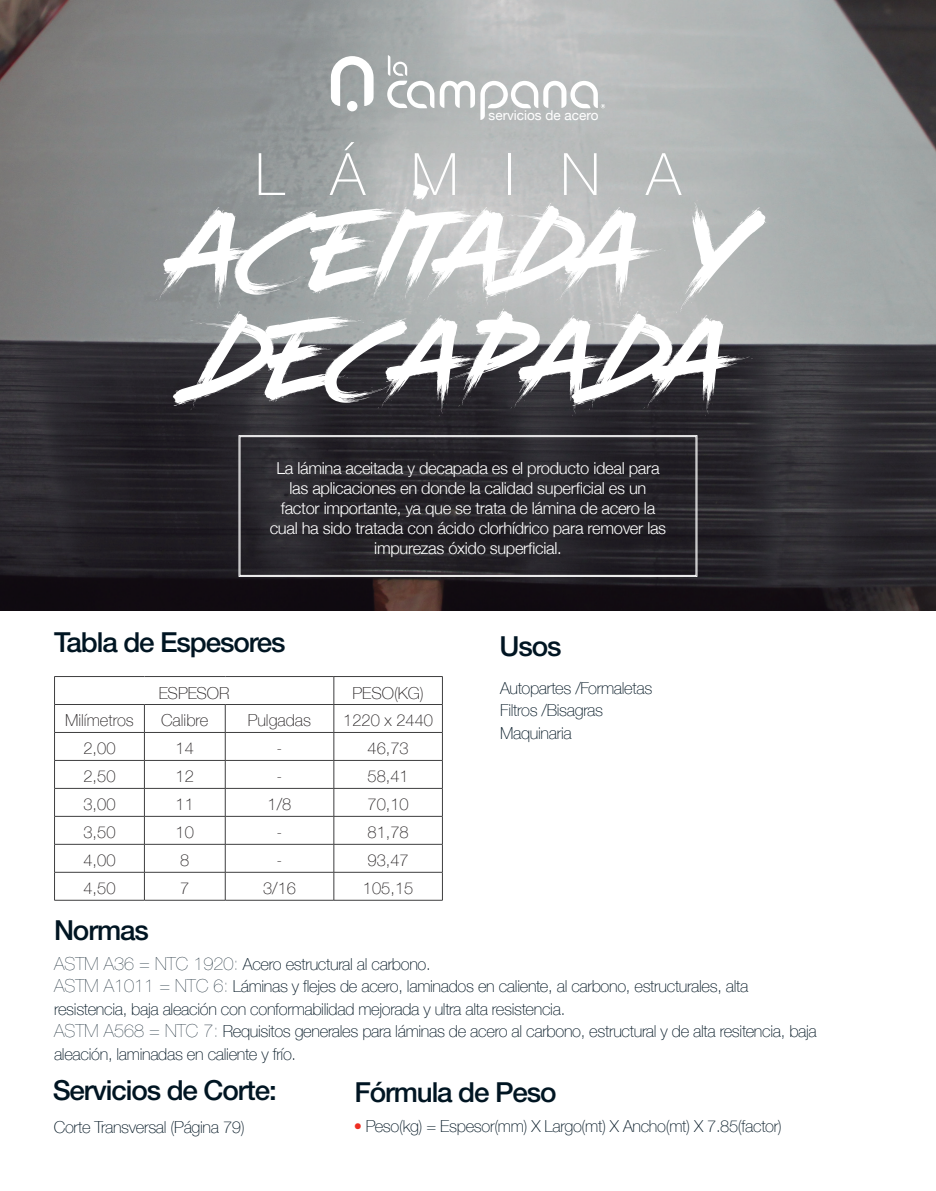
<style>
.page{position:relative;width:936px;height:1191px;background:#fff}
.page>*{position:absolute;margin:0;border:0;box-sizing:border-box;transform-origin:0 0}
.t1{font:114px "Kungfont";letter-spacing:-.02em;color:#fff}
.t2{font:100 58.5px "Helvetica Neue LT Std";letter-spacing:.78em;color:#fff}
.t3{font:500 27.6px "Helvetica Neue LT Std";letter-spacing:-.04em;color:#001522}
.t4{font:100 16.5px/22.5px "Helvetica Neue";letter-spacing:-.02em;color:#001522}
.t5{font:300 16.5px/19.8px "Helvetica Neue";letter-spacing:-.02em;color:#fff;text-align:center}
.t6{font:100 16.5px "Helvetica Neue";color:#231f20}
.t7{font:13.5px "Helvetica Neue";color:#fff}
.s1{font-family:"Helvetica Neue LT Std";font-weight:200;font-size:18px}
.s2{color:#ee2e22}
</style>
<div class="page">
<img style="left:0;top:0;width:935px;height:610px">
<svg style="left:238px;top:435px;width:459px;height:142px;background:#2c292f"></svg>
<div style="left:240px;top:436px;width:456px;height:139px;border:1px solid #fff"></div>
<hr style="left:54px;top:676px;width:90px;height:1px;background:#3e3e3f">
<hr style="left:144px;top:676px;width:81px;height:1px;background:#3e3e3f">
<hr style="left:225px;top:676px;width:109px;height:1px;background:#3e3e3f">
<hr style="left:334px;top:676px;width:108px;height:1px;background:#3e3e3f">
<hr style="left:54px;top:704px;width:90px;height:1px;background:#3e3e3f">
<hr style="left:144px;top:704px;width:81px;height:1px;background:#3e3e3f">
<hr style="left:225px;top:704px;width:109px;height:1px;background:#3e3e3f">
<hr style="left:334px;top:704px;width:108px;height:1px;background:#3e3e3f">
<hr style="left:54px;top:732px;width:90px;height:1px;background:#3e3e3f">
<hr style="left:144px;top:732px;width:81px;height:1px;background:#3e3e3f">
<hr style="left:225px;top:732px;width:109px;height:1px;background:#3e3e3f">
<hr style="left:334px;top:732px;width:108px;height:1px;background:#3e3e3f">
<hr style="left:54px;top:760px;width:90px;height:1px;background:#3e3e3f">
<hr style="left:144px;top:760px;width:81px;height:1px;background:#3e3e3f">
<hr style="left:225px;top:760px;width:109px;height:1px;background:#3e3e3f">
<hr style="left:334px;top:760px;width:108px;height:1px;background:#3e3e3f">
<hr style="left:54px;top:788px;width:90px;height:1px;background:#3e3e3f">
<hr style="left:144px;top:788px;width:81px;height:1px;background:#3e3e3f">
<hr style="left:225px;top:788px;width:109px;height:1px;background:#3e3e3f">
<hr style="left:334px;top:788px;width:108px;height:1px;background:#3e3e3f">
<hr style="left:54px;top:816px;width:90px;height:1px;background:#3e3e3f">
<hr style="left:144px;top:816px;width:81px;height:1px;background:#3e3e3f">
<hr style="left:225px;top:816px;width:109px;height:1px;background:#3e3e3f">
<hr style="left:334px;top:816px;width:108px;height:1px;background:#3e3e3f">
<hr style="left:54px;top:844px;width:90px;height:1px;background:#3e3e3f">
<hr style="left:144px;top:844px;width:81px;height:1px;background:#3e3e3f">
<hr style="left:225px;top:844px;width:109px;height:1px;background:#3e3e3f">
<hr style="left:334px;top:844px;width:108px;height:1px;background:#3e3e3f">
<hr style="left:54px;top:872px;width:90px;height:1px;background:#3e3e3f">
<svg style="left:54px;top:676px;width:1px;height:224px"></svg>
<hr style="left:144px;top:872px;width:81px;height:1px;background:#3e3e3f">
<svg style="left:144px;top:704px;width:1px;height:196px"></svg>
<hr style="left:225px;top:872px;width:109px;height:1px;background:#3e3e3f">
<svg style="left:225px;top:704px;width:1px;height:196px"></svg>
<hr style="left:334px;top:872px;width:108px;height:1px;background:#3e3e3f">
<svg style="left:333px;top:676px;width:1px;height:224px"></svg>
<svg style="left:442px;top:676px;width:1px;height:224px"></svg>
<hr style="left:54px;top:900px;width:90px;height:1px;background:#3e3e3f">
<hr style="left:144px;top:900px;width:81px;height:1px;background:#3e3e3f">
<hr style="left:225px;top:900px;width:109px;height:1px;background:#3e3e3f">
<hr style="left:334px;top:900px;width:108px;height:1px;background:#3e3e3f">
<div style="left:347px;top:101px;width:10px;height:10px;background:#fff;border-radius:50%"></div>
<svg style="left:331px;top:56px;width:42px;height:50px"></svg>
<svg style="left:387px;top:55px;width:218px;height:65px;background:#c1c4c4"></svg>
<p class="t7" style="left:488px;top:105px;width:111px">servicios de acero</p>
<p class="t2" style="left:255px;top:141px;width:427px">LÁMINA</p>
<p class="t1" style="left:178px;top:144px;width:581px">ACEITADA Y</p>
<p class="t1" style="left:201px;top:252px;width:535px">DECAPADA</p>
<p class="t5" style="left:270px;top:457px;width:398px">La lámina aceitada y decapada es el producto ideal para las aplicaciones en donde la calidad superficial es un factor importante, ya que se trata de lámina de acero la cual ha sido tratada con ácido clorhídrico para remover las impurezas óxido superficial.</p>
<p class="t3" style="left:54px;top:626px;width:233px">Tabla de Espesores</p>
<p class="t3" style="left:499px;top:629px;width:64px">Usos</p>
<p class="t6" style="left:159px;top:680px;width:72px">ESPESOR</p>
<p class="t6" style="left:352px;top:680px;width:73px">PESO(KG)</p>
<p class="t6" style="left:65px;top:708px;width:70px">Milímetros</p>
<p class="t6" style="left:161px;top:708px;width:49px">Calibre</p>
<p class="t6" style="left:248px;top:708px;width:65px">Pulgadas</p>
<p class="t6" style="left:343px;top:708px;width:91px">1220 x 2440</p>
<p class="t6" style="left:83px;top:736px;width:34px">2,00</p>
<p class="t6" style="left:176px;top:736px;width:20px">14</p>
<p class="t6" style="left:276px;top:736px;width:7px">-</p>
<p class="t6" style="left:367px;top:736px;width:43px">46,73</p>
<p class="t6" style="left:83px;top:764px;width:34px">2,50</p>
<p class="t6" style="left:176px;top:764px;width:20px">12</p>
<p class="t6" style="left:276px;top:764px;width:7px">-</p>
<p class="t6" style="left:367px;top:764px;width:43px">58,41</p>
<p class="t6" style="left:83px;top:792px;width:34px">3,00</p>
<p class="t6" style="left:176px;top:792px;width:20px">11</p>
<p class="t6" style="left:267px;top:792px;width:25px">1/8</p>
<p class="t6" style="left:367px;top:792px;width:43px">70,10</p>
<p class="t6" style="left:83px;top:820px;width:34px">3,50</p>
<p class="t6" style="left:176px;top:820px;width:20px">10</p>
<p class="t6" style="left:276px;top:820px;width:7px">-</p>
<p class="t6" style="left:367px;top:820px;width:43px">81,78</p>
<p class="t6" style="left:83px;top:848px;width:34px">4,00</p>
<p class="t6" style="left:180px;top:848px;width:11px">8</p>
<p class="t6" style="left:276px;top:848px;width:7px">-</p>
<p class="t6" style="left:367px;top:848px;width:43px">93,47</p>
<p class="t6" style="left:83px;top:876px;width:34px">4,50</p>
<p class="t6" style="left:180px;top:876px;width:11px">7</p>
<p class="t6" style="left:263px;top:876px;width:35px">3/16</p>
<p class="t6" style="left:363px;top:876px;width:52px">105,15</p>
<p class="t3" style="left:54px;top:913px;width:96px">Normas</p>
<p class="t4" style="left:500px;top:675px;width:154px">Autopartes /Formaletas</p>
<p class="t4" style="left:500px;top:698px;width:104px">Filtros /Bisagras</p>
<p class="t4" style="left:500px;top:720px;width:73px">Maquinaria</p>
<p class="t4" style="left:54px;top:952px;width:378px"><span class="s1">ASTM A36 = NTC 1920:</span> Acero estructural al carbono.</p>
<p class="t4" style="left:54px;top:974px;width:695px"><span class="s1">ASTM A1011 = NTC 6:</span> Láminas y flejes de acero, laminados en caliente, al carbono, estructurales, alta resistencia, baja aleación con conformabilidad mejorada y ultra alta resistencia.</p>
<p class="t4" style="left:54px;top:1019px;width:764px"><span class="s1">ASTM A568 = NTC 7:</span> Requisitos generales para láminas de acero al carbono, estructural y de alta resitencia, baja aleación, laminadas en caliente y frío.</p>
<p class="t3" style="left:53px;top:1074px;width:225px">Servicios de Corte:</p>
<p class="t4" style="left:54px;top:1114px;width:192px">Corte Transversal (Página 79)</p>
<p class="t3" style="left:354px;top:1075px;width:204px">Fórmula de Peso</p>
<p class="t4" style="left:354px;top:1113px;width:429px"><span class="s2">•</span> Peso(kg) = Espesor(mm) X Largo(mt) X Ancho(mt) X 7.85(factor)</p>
</div>
